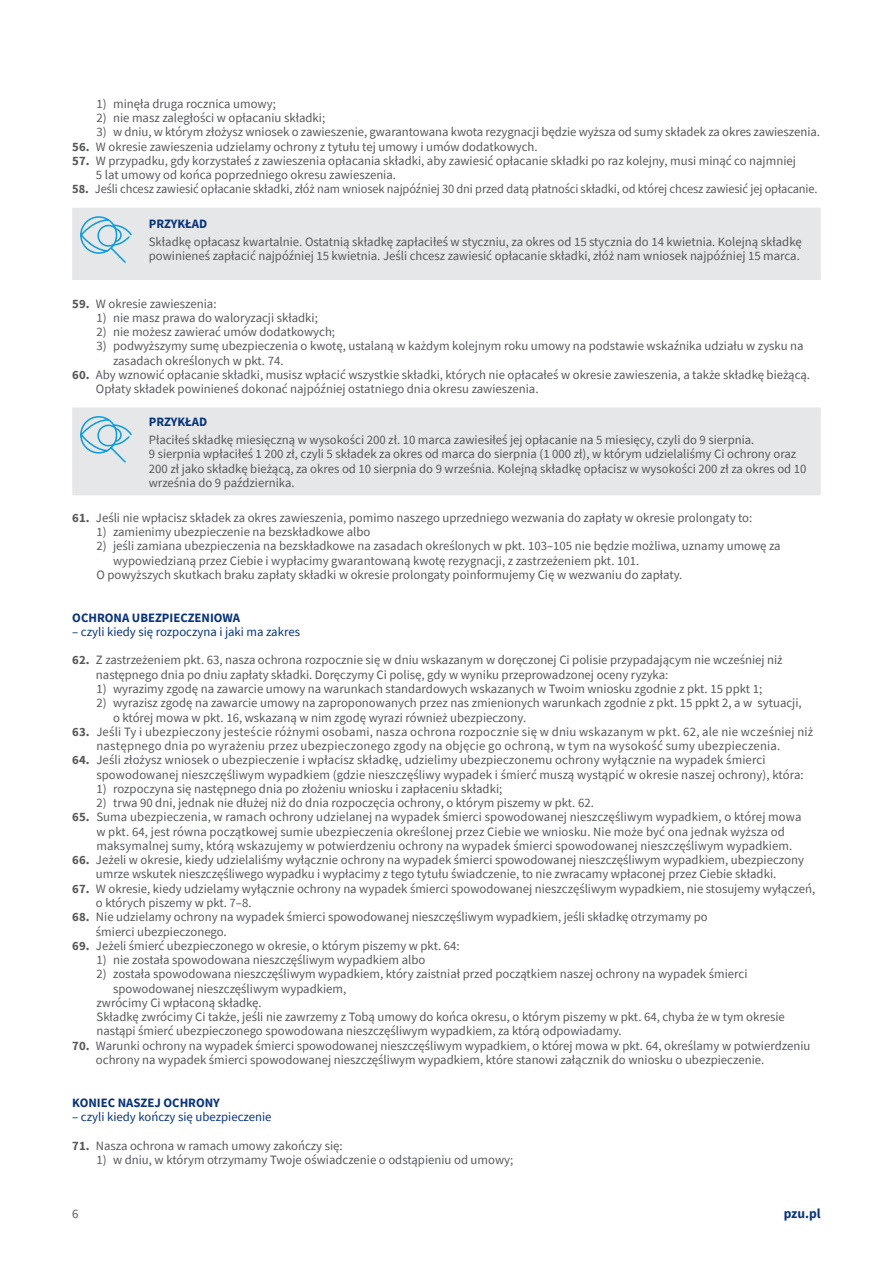
<style>
.page{position:relative;width:893px;height:1263px;background:#fff}
.page>*{position:absolute;margin:0;border:0;box-sizing:border-box;transform-origin:0 0}
.t1{font:700 13.5px "Source Sans Pro";color:#08347b}
._1_Treść_normal_I_st{font:12.75px/14.2px "Source Sans Pro";color:#57585a}
._3_II_st_pod_dwie_cy{font:12.75px/14.2px "Source Sans Pro";color:#57585a}
._01_ROZDZIAŁ_rozwini{font:12.75px "Source Sans Pro";color:#08347b}
._01_ROZDZIAŁ{font:700 12.75px "Source Sans Pro";color:#08347b}
.PRZYKŁAD{font:700 12.75px "Source Sans Pro";color:#08347b}
.s1{font-weight:700}
</style>
<div class="page">
<div style="left:72px;top:208px;width:749px;height:72px;background:#e6e7e9"></div>
<svg style="left:79px;top:215px;width:54px;height:49px;background:#c2dae6"></svg>
<div style="left:72px;top:407px;width:749px;height:88px;background:#e6e7e9"></div>
<svg style="left:79px;top:415px;width:54px;height:49px;background:#c2dae6"></svg>
<p class="_3_II_st_pod_dwie_cy" style="left:97px;top:96px;width:181px">1) minęła druga rocznica umowy;</p>
<p class="_3_II_st_pod_dwie_cy" style="left:97px;top:111px;width:230px">2) nie masz zaległości w opłacaniu składki;</p>
<p class="_3_II_st_pod_dwie_cy" style="left:97px;top:125px;width:725px">3) w dniu, w którym złożysz wniosek o zawieszenie, gwarantowana kwota rezygnacji będzie wyższa od sumy składek za okres zawieszenia.</p>
<p class="_1_Treść_normal_I_st" style="left:72px;top:139px;width:467px"><span class="s1">56.</span> W okresie zawieszenia udzielamy ochrony z tytułu tej umowy i umów dodatkowych.</p>
<p class="_1_Treść_normal_I_st" style="left:96px;top:153px;width:701px;text-indent:-24px"><span class="s1">57.</span> W przypadku, gdy korzystałeś z zawieszenia opłacania składki, aby zawiesić opłacanie składki po raz kolejny, musi minąć co najmniej<br>5 lat umowy od końca poprzedniego okresu zawieszenia.</p>
<p class="_1_Treść_normal_I_st" style="left:72px;top:182px;width:747px"><span class="s1">58.</span> Jeśli chcesz zawiesić opłacanie składki, złóż nam wniosek najpóźniej 30 dni przed datą płatności składki, od której chcesz zawiesić jej opłacanie.</p>
<p class="PRZYKŁAD" style="left:149px;top:215px;width:60px">PRZYKŁAD</p>
<p class="_1_Treść_normal_I_st" style="left:149px;top:235px;width:654px">Składkę opłacasz kwartalnie. Ostatnią składkę zapłaciłeś w styczniu, za okres od 15 stycznia do 14 kwietnia. Kolejną składkę powinieneś zapłacić najpóźniej 15 kwietnia. Jeśli chcesz zawiesić opłacanie składki, złóż nam wniosek najpóźniej 15 marca.</p>
<p class="_1_Treść_normal_I_st" style="left:72px;top:296px;width:146px"><span class="s1">59.</span> W okresie zawieszenia:</p>
<p class="_3_II_st_pod_dwie_cy" style="left:97px;top:310px;width:223px">1) nie masz prawa do waloryzacji składki;</p>
<p class="_3_II_st_pod_dwie_cy" style="left:97px;top:325px;width:240px">2) nie możesz zawierać umów dodatkowych;</p>
<p class="_3_II_st_pod_dwie_cy" style="left:113px;top:339px;width:692px;text-indent:-17px">3) podwyższymy sumę ubezpieczenia o kwotę, ustalaną w każdym kolejnym roku umowy na podstawie wskaźnika udziału w zysku na zasadach określonych w pkt. 74.</p>
<p class="_1_Treść_normal_I_st" style="left:96px;top:368px;width:715px;text-indent:-24px"><span class="s1">60.</span> Aby wznowić opłacanie składki, musisz wpłacić wszystkie składki, których nie opłacałeś w okresie zawieszenia, a także składkę bieżącą.<br>Opłaty składek powinieneś dokonać najpóźniej ostatniego dnia okresu zawieszenia.</p>
<p class="PRZYKŁAD" style="left:149px;top:413px;width:60px">PRZYKŁAD</p>
<p class="_1_Treść_normal_I_st" style="left:149px;top:433px;width:659px">Płaciłeś składkę miesięczną w wysokości 200 zł. 10 marca zawiesiłeś jej opłacanie na 5 miesięcy, czyli do 9 sierpnia.<br>9 sierpnia wpłaciłeś 1 200 zł, czyli 5 składek za okres od marca do sierpnia (1 000 zł), w którym udzielaliśmy Ci ochrony oraz 200 zł jako składkę bieżącą, za okres od 10 sierpnia do 9 września. Kolejną składkę opłacisz w wysokości 200 zł za okres od 10 września do 9 października.</p>
<p class="_1_Treść_normal_I_st" style="left:72px;top:510px;width:682px"><span class="s1">61.</span> Jeśli nie wpłacisz składek za okres zawieszenia, pomimo naszego uprzedniego wezwania do zapłaty w okresie prolongaty to:</p>
<p class="_3_II_st_pod_dwie_cy" style="left:97px;top:524px;width:275px">1) zamienimy ubezpieczenie na bezskładkowe albo</p>
<p class="_3_II_st_pod_dwie_cy" style="left:113px;top:539px;width:669px;text-indent:-17px">2) jeśli zamiana ubezpieczenia na bezskładkowe na zasadach określonych w pkt. 103–105 nie będzie możliwa, uznamy umowę za wypowiedzianą przez Ciebie i wypłacimy gwarantowaną kwotę rezygnacji, z zastrzeżeniem pkt. 101.</p>
<p class="_3_II_st_pod_dwie_cy" style="left:97px;top:567px;width:587px">O powyższych skutkach braku zapłaty składki w okresie prolongaty poinformujemy Cię w wezwaniu do zapłaty.</p>
<p class="_01_ROZDZIAŁ" style="left:72px;top:609px;width:169px">OCHRONA UBEZPIECZENIOWA</p>
<p class="_01_ROZDZIAŁ_rozwini" style="left:72px;top:623px;width:229px">– czyli kiedy się rozpoczyna i jaki ma zakres</p>
<p class="_1_Treść_normal_I_st" style="left:96px;top:653px;width:688px;text-indent:-24px"><span class="s1">62.</span> Z zastrzeżeniem pkt. 63, nasza ochrona rozpocznie się w dniu wskazanym w doręczonej Ci polisie przypadającym nie wcześniej niż następnego dnia po dniu zapłaty składki. Doręczymy Ci polisę, gdy w wyniku przeprowadzonej oceny ryzyka:</p>
<p class="_3_II_st_pod_dwie_cy" style="left:97px;top:681px;width:667px">1) wyrazimy zgodę na zawarcie umowy na warunkach standardowych wskazanych w Twoim wniosku zgodnie z pkt. 15 ppkt 1;</p>
<p class="_3_II_st_pod_dwie_cy" style="left:113px;top:696px;width:690px;text-indent:-17px">2) wyrazisz zgodę na zawarcie umowy na zaproponowanych przez nas zmienionych warunkach zgodnie z pkt. 15 ppkt 2, a w sytuacji, o której mowa w pkt. 16, wskazaną w nim zgodę wyrazi również ubezpieczony.</p>
<p class="_1_Treść_normal_I_st" style="left:96px;top:724px;width:718px;text-indent:-24px"><span class="s1">63.</span> Jeśli Ty i ubezpieczony jesteście różnymi osobami, nasza ochrona rozpocznie się w dniu wskazanym w pkt. 62, ale nie wcześniej niż następnego dnia po wyrażeniu przez ubezpieczonego zgody na objęcie go ochroną, w tym na wysokość sumy ubezpieczenia.</p>
<p class="_1_Treść_normal_I_st" style="left:96px;top:753px;width:709px;text-indent:-24px"><span class="s1">64.</span> Jeśli złożysz wniosek o ubezpieczenie i wpłacisz składkę, udzielimy ubezpieczonemu ochrony wyłącznie na wypadek śmierci spowodowanej nieszczęśliwym wypadkiem (gdzie nieszczęśliwy wypadek i śmierć muszą wystąpić w okresie naszej ochrony), która:</p>
<p class="_3_II_st_pod_dwie_cy" style="left:97px;top:781px;width:407px">1) rozpoczyna się następnego dnia po złożeniu wniosku i zapłaceniu składki;</p>
<p class="_3_II_st_pod_dwie_cy" style="left:97px;top:796px;width:499px">2) trwa 90 dni, jednak nie dłużej niż do dnia rozpoczęcia ochrony, o którym piszemy w pkt. 62.</p>
<p class="_1_Treść_normal_I_st" style="left:96px;top:810px;width:707px;text-indent:-24px"><span class="s1">65.</span> Suma ubezpieczenia, w ramach ochrony udzielanej na wypadek śmierci spowodowanej nieszczęśliwym wypadkiem, o której mowa w pkt. 64, jest równa początkowej sumie ubezpieczenia określonej przez Ciebie we wniosku. Nie może być ona jednak wyższa od maksymalnej sumy, którą wskazujemy w potwierdzeniu ochrony na wypadek śmierci spowodowanej nieszczęśliwym wypadkiem.</p>
<p class="_1_Treść_normal_I_st" style="left:72px;top:853px;width:733px;text-align:center"><span class="s1">66.</span> Jeżeli w okresie, kiedy udzielaliśmy wyłącznie ochrony na wypadek śmierci spowodowanej nieszczęśliwym wypadkiem, ubezpieczony umrze wskutek nieszczęśliwego wypadku i wypłacimy z tego tytułu świadczenie, to nie zwracamy wpłaconej przez Ciebie składki.</p>
<p class="_1_Treść_normal_I_st" style="left:96px;top:881px;width:721px;text-indent:-24px"><span class="s1">67.</span> W okresie, kiedy udzielamy wyłącznie ochrony na wypadek śmierci spowodowanej nieszczęśliwym wypadkiem, nie stosujemy wyłączeń, o których piszemy w pkt. 7–8.</p>
<p class="_1_Treść_normal_I_st" style="left:96px;top:910px;width:613px;text-indent:-24px"><span class="s1">68.</span> Nie udzielamy ochrony na wypadek śmierci spowodowanej nieszczęśliwym wypadkiem, jeśli składkę otrzymamy po śmierci ubezpieczonego.</p>
<p class="_1_Treść_normal_I_st" style="left:72px;top:938px;width:389px"><span class="s1">69.</span> Jeżeli śmierć ubezpieczonego w okresie, o którym piszemy w pkt. 64:</p>
<p class="_3_II_st_pod_dwie_cy" style="left:97px;top:953px;width:330px">1) nie została spowodowana nieszczęśliwym wypadkiem albo</p>
<p class="_3_II_st_pod_dwie_cy" style="left:113px;top:967px;width:636px;text-indent:-17px">2) została spowodowana nieszczęśliwym wypadkiem, który zaistniał przed początkiem naszej ochrony na wypadek śmierci spowodowanej nieszczęśliwym wypadkiem,</p>
<p class="_3_II_st_pod_dwie_cy" style="left:97px;top:995px;width:167px">zwrócimy Ci wpłaconą składkę.</p>
<p class="_3_II_st_pod_dwie_cy" style="left:97px;top:1010px;width:690px">Składkę zwrócimy Ci także, jeśli nie zawrzemy z Tobą umowy do końca okresu, o którym piszemy w pkt. 64, chyba że w tym okresie nastąpi śmierć ubezpieczonego spowodowana nieszczęśliwym wypadkiem, za którą odpowiadamy.</p>
<p class="_1_Treść_normal_I_st" style="left:96px;top:1038px;width:716px;text-indent:-24px"><span class="s1">70.</span> Warunki ochrony na wypadek śmierci spowodowanej nieszczęśliwym wypadkiem, o której mowa w pkt. 64, określamy w potwierdzeniu ochrony na wypadek śmierci spowodowanej nieszczęśliwym wypadkiem, które stanowi załącznik do wniosku o ubezpieczenie.</p>
<p class="_01_ROZDZIAŁ" style="left:72px;top:1094px;width:149px">KONIEC NASZEJ OCHRONY</p>
<p class="_01_ROZDZIAŁ_rozwini" style="left:72px;top:1109px;width:201px">– czyli kiedy kończy się ubezpieczenie</p>
<p class="_1_Treść_normal_I_st" style="left:72px;top:1138px;width:272px"><span class="s1">71.</span> Nasza ochrona w ramach umowy zakończy się:</p>
<p class="_3_II_st_pod_dwie_cy" style="left:97px;top:1152px;width:418px">1) w dniu, w którym otrzymamy Twoje oświadczenie o odstąpieniu od umowy;</p>
<p class="_1_Treść_normal_I_st" style="left:72px;top:1207px;width:8px">6</p>
<p class="t1" style="left:784px;top:1205px;width:38px">pzu.pl</p>
</div>
